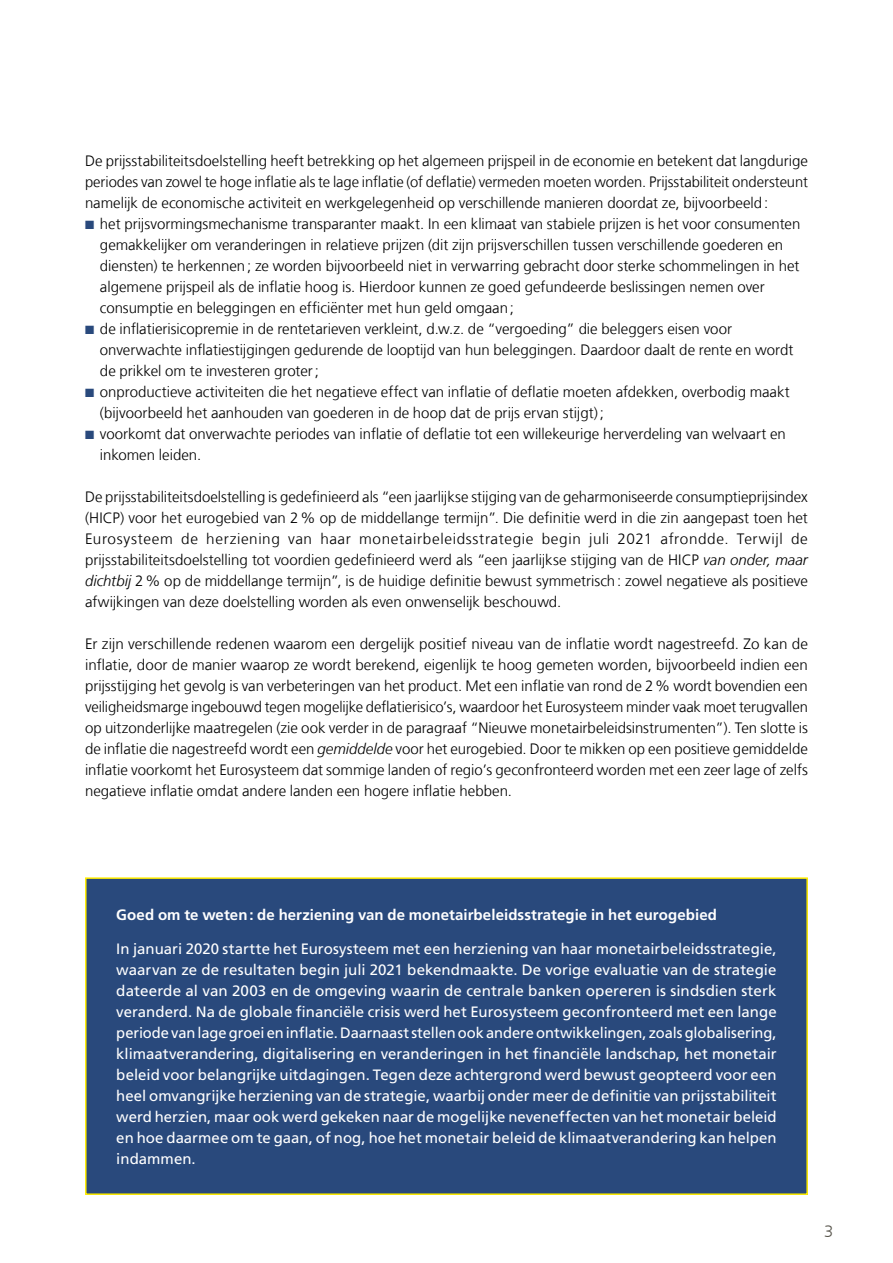
<style>
.page{position:relative;width:893px;height:1263px;background:#fff}
.page>*{position:absolute;margin:0;border:0;box-sizing:border-box;transform-origin:0 0}
.t1{font:300 16.5px "Frutiger LT Com";color:#57544b}
.t2{font:300 15px/21px "Frutiger LT Com";color:#000}
.t3{font:15px/21px "Frutiger LT Com";color:#fff;text-align:justify}
.t4{font:700 15px "Frutiger LT Com";letter-spacing:.005em;color:#fff}
.s1{color:#29497c}
.s2{font-style:italic}
</style>
<div class="page">
<div style="left:86px;top:878px;width:721px;height:316px;background:#29497c"></div>
<div style="left:85px;top:877px;width:723px;height:318px;border:2px solid #ffed00"></div>
<p class="t2" style="left:85px;top:150px;width:724px;text-align:justify">De prijsstabiliteitsdoelstelling heeft betrekking op het algemeen prijspeil in de economie en betekent dat langdurige periodes van zowel te hoge inflatie als te lage inflatie (of deflatie) vermeden moeten worden. Prijsstabiliteit ondersteunt namelijk de economische activiteit en werkgelegenheid op verschillende manieren doordat ze, bijvoorbeeld:</p>
<p class="t2" style="left:100px;top:213px;width:702px;text-indent:-15px"><span class="s1">■</span> het prijsvormingsmechanisme transparanter maakt. In een klimaat van stabiele prijzen is het voor consumenten gemakkelijker om veranderingen in relatieve prijzen (dit zijn prijsverschillen tussen verschillende goederen en diensten) te herkennen; ze worden bijvoorbeeld niet in verwarring gebracht door sterke schommelingen in het algemene prijspeil als de inflatie hoog is. Hierdoor kunnen ze goed gefundeerde beslissingen nemen over consumptie en beleggingen en efficiënter met hun geld omgaan;</p>
<p class="t2" style="left:100px;top:318px;width:695px;text-indent:-15px"><span class="s1">■</span> de inflatierisicopremie in de rentetarieven verkleint, d.w.z. de “vergoeding” die beleggers eisen voor onverwachte inflatiestijgingen gedurende de looptijd van hun beleggingen. Daardoor daalt de rente en wordt de prikkel om te investeren groter;</p>
<p class="t2" style="left:100px;top:381px;width:691px;text-indent:-15px"><span class="s1">■</span> onproductieve activiteiten die het negatieve effect van inflatie of deflatie moeten afdekken, overbodig maakt (bijvoorbeeld het aanhouden van goederen in de hoop dat de prijs ervan stijgt);</p>
<p class="t2" style="left:100px;top:423px;width:688px;text-indent:-15px"><span class="s1">■</span> voorkomt dat onverwachte periodes van inflatie of deflatie tot een willekeurige herverdeling van welvaart en inkomen leiden.</p>
<p class="t2" style="left:85px;top:486px;width:724px;text-align:justify">De prijsstabiliteitsdoelstelling is gedefinieerd als “een jaarlijkse stijging van de geharmoniseerde consumptieprijsindex (HICP) voor het eurogebied van 2% op de middellange termijn”. Die definitie werd in die zin aangepast toen het Eurosysteem de herziening van haar monetairbeleidsstrategie begin juli 2021 afrondde. Terwijl de prijsstabiliteitsdoelstelling tot voordien gedefinieerd werd als “een jaarlijkse stijging van de HICP <span class="s2">van onder, maar dichtbij</span> 2% op de middellange termijn”, is de huidige definitie bewust symmetrisch: zowel negatieve als positieve afwijkingen van deze doelstelling worden als even onwenselijk beschouwd.</p>
<p class="t2" style="left:85px;top:633px;width:724px;text-align:justify">Er zijn verschillende redenen waarom een dergelijk positief niveau van de inflatie wordt nagestreefd. Zo kan de inflatie, door de manier waarop ze wordt berekend, eigenlijk te hoog gemeten worden, bijvoorbeeld indien een prijsstijging het gevolg is van verbeteringen van het product. Met een inflatie van rond de 2% wordt bovendien een veiligheidsmarge ingebouwd tegen mogelijke deflatierisico’s, waardoor het Eurosysteem minder vaak moet terugvallen op uitzonderlijke maatregelen (zie ook verder in de paragraaf “Nieuwe monetairbeleidsinstrumenten”). Ten slotte is de inflatie die nagestreefd wordt een <span class="s2">gemiddelde</span> voor het eurogebied. Door te mikken op een positieve gemiddelde inflatie voorkomt het Eurosysteem dat sommige landen of regio’s geconfronteerd worden met een zeer lage of zelfs negatieve inflatie omdat andere landen een hogere inflatie hebben.</p>
<p class="t4" style="left:116px;top:905px;width:602px">Goed om te weten: de herziening van de monetairbeleidsstrategie in het eurogebied</p>
<p class="t3" style="left:116px;top:938px;width:662px">In januari 2020 startte het Eurosysteem met een herziening van haar monetairbeleidsstrategie, waarvan ze de resultaten begin juli 2021 bekendmaakte. De vorige evaluatie van de strategie dateerde al van 2003 en de omgeving waarin de centrale banken opereren is sindsdien sterk veranderd. Na de globale financiële crisis werd het Eurosysteem geconfronteerd met een lange periode van lage groei en inflatie. Daarnaast stellen ook andere ontwikkelingen, zoals globalisering, klimaatverandering, digitalisering en veranderingen in het financiële landschap, het monetair beleid voor belangrijke uitdagingen. Tegen deze achtergrond werd bewust geopteerd voor een heel omvangrijke herziening van de strategie, waarbij onder meer de definitie van prijsstabiliteit werd herzien, maar ook werd gekeken naar de mogelijke neveneffecten van het monetair beleid en hoe daarmee om te gaan, of nog, hoe het monetair beleid de klimaatverandering kan helpen indammen.</p>
<p class="t1" style="left:824px;top:1221px;width:11px">3</p>
</div>
